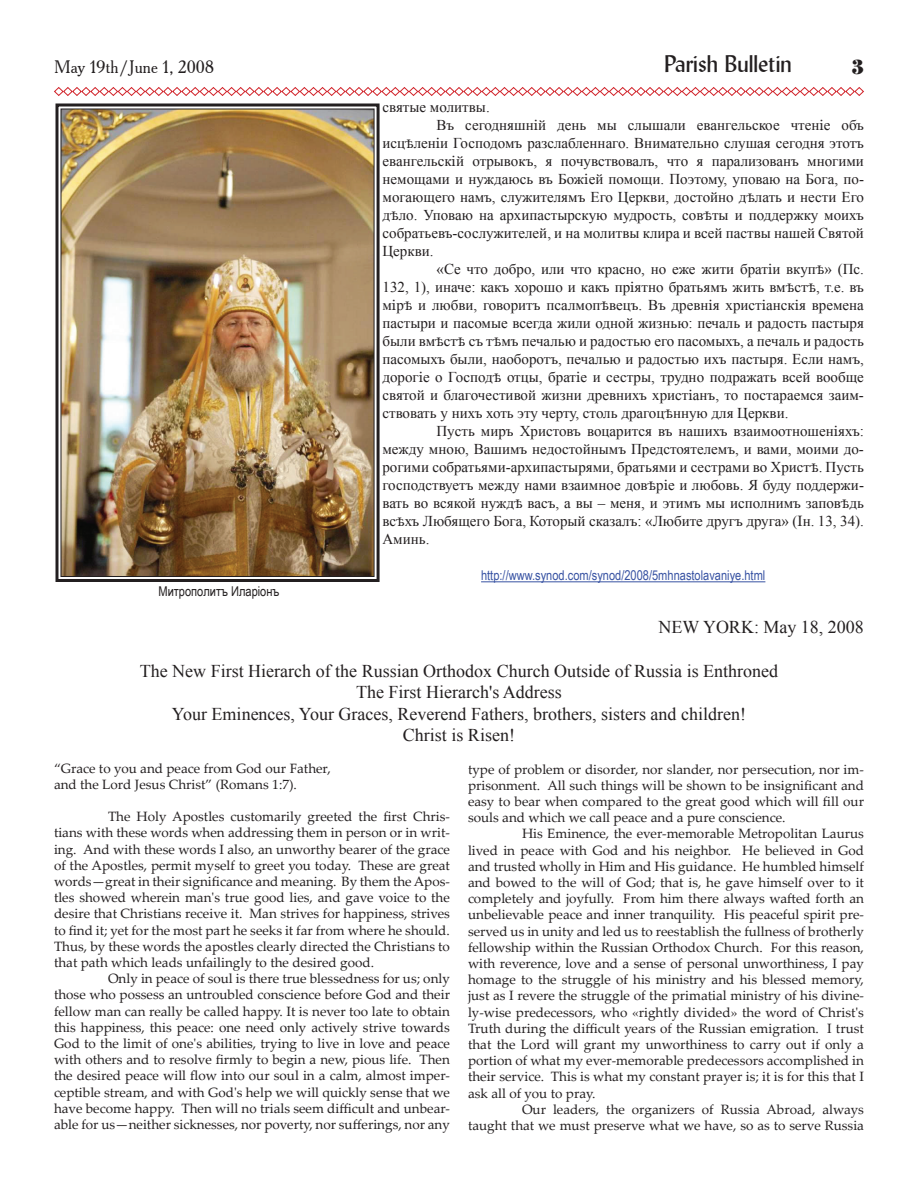
<style>
.page{position:relative;width:918px;height:1188px;background:#fff}
.page>*{position:absolute;margin:0;border:0;box-sizing:border-box;transform-origin:0 0}
.t1{font:24px "Lydian BT";color:#231f20}
.t2{font:21px "Poster";color:#231f20}
.t3{font:18px/21.6px "Times New Roman";color:#231f20;text-align:center}
.t4{font:18px "Academy OR";color:#231f20}
.t5{font:15px "Times New Roman";color:#231f20}
.t6{font:13.5px/16.2px "Palatino Linotype";color:#231f20}
.t7{font:13.5px "Arial Narrow";color:#3853a3}
.t8{font:13.5px "Arial Narrow";color:#231f20}
.s1{font-family:"Palatino Linotype"}
</style>
<div class="page">
<svg style="left:54px;top:87px;width:810px;height:9px"></svg>
<hr style="left:481px;top:581px;width:284px;height:1px;background:#3853a3">
<svg style="left:55px;top:103px;width:325px;height:479px"></svg>
<img style="left:60px;top:108px;width:315px;height:470px">
<h3 class="t4" style="left:54px;top:55px;width:162px">May 19th/June 1, 2008</h3>
<h1 class="t1" style="left:664px;top:49px;width:129px">Parish Bulletin</h1>
<h2 class="t2" style="left:852px;top:54px;width:14px">3</h2>
<p class="t5" style="left:382px;top:97px;width:109px">святые молитвы.</p>
<p class="t5" style="left:436px;top:115px;width:429px">Въ сегодняшн<span class="s1">і</span>й день мы слышали евангельское чтен<span class="s1">і</span>е объ</p>
<p class="t5" style="left:383px;top:133px;width:483px">исц<span class="s1">ѣ</span>лен<span class="s1">і</span>и Господомъ разслабленнаго. Внимательно слушая сегодня этотъ</p>
<p class="t5" style="left:383px;top:151px;width:483px">евангельск<span class="s1">і</span>й отрывокъ, я почувствовалъ, что я парализованъ многими</p>
<p class="t5" style="left:383px;top:169px;width:483px">немощами и нуждаюсь въ Бож<span class="s1">і</span>ей помощи. Поэтому, уповаю на Бога, по-</p>
<p class="t5" style="left:383px;top:187px;width:483px">могающего намъ, служителямъ Его Церкви, достойно д<span class="s1">ѣ</span>лать и нести Его</p>
<p class="t5" style="left:383px;top:205px;width:483px">д<span class="s1">ѣ</span>ло. Уповаю на архипастырскую мудрость, сов<span class="s1">ѣ</span>ты и поддержку моихъ</p>
<p class="t5" style="left:383px;top:223px;width:483px">собратьевъ-сослужителей, и на молитвы клира и всей паствы нашей Святой</p>
<p class="t5" style="left:382px;top:241px;width:53px">Церкви.</p>
<p class="t5" style="left:436px;top:259px;width:429px">«Се что добро, или что красно, но еже жити брат<span class="s1">і</span>и вкуп<span class="s1">ѣ</span>» (Пс.</p>
<p class="t5" style="left:383px;top:277px;width:483px">132, 1), иначе: какъ хорошо и какъ пр<span class="s1">і</span>ятно братьямъ жить вм<span class="s1">ѣ</span>ст<span class="s1">ѣ</span>, т.е. въ</p>
<p class="t5" style="left:383px;top:295px;width:483px">м<span class="s1">і</span>р<span class="s1">ѣ</span> и любви, говоритъ псалмоп<span class="s1">ѣ</span>вецъ. Въ древн<span class="s1">і</span>я христ<span class="s1">і</span>анск<span class="s1">і</span>я времена</p>
<p class="t5" style="left:382px;top:313px;width:483px">пастыри и пасомые всегда жили одной жизнью: печаль и радость пастыря</p>
<p class="t5" style="left:382px;top:331px;width:483px">были вм<span class="s1">ѣ</span>ст<span class="s1">ѣ</span> съ т<span class="s1">ѣ</span>мъ печалью и радостью его пасомыхъ, а печаль и радость</p>
<p class="t5" style="left:382px;top:349px;width:483px">пасомыхъ были, наоборотъ, печалью и радостью ихъ пастыря. Если намъ,</p>
<p class="t5" style="left:382px;top:367px;width:483px">дорог<span class="s1">і</span>е о Господ<span class="s1">ѣ</span> отцы, брат<span class="s1">і</span>е и сестры, трудно подражать всей вообще</p>
<p class="t5" style="left:382px;top:385px;width:483px">святой и благочестивой жизни древнихъ христ<span class="s1">і</span>анъ, то постараемся заим-</p>
<p class="t5" style="left:382px;top:403px;width:407px">ствовать у нихъ хоть эту черту, столь драгоц<span class="s1">ѣ</span>нную для Церкви.</p>
<p class="t5" style="left:436px;top:421px;width:429px">Пусть миръ Христовъ воцарится въ нашихъ взаимоотношен<span class="s1">і</span>яхъ:</p>
<p class="t5" style="left:382px;top:439px;width:483px">между мною, Вашимъ недостойнымъ Предстоятелемъ, и вами, моими до-</p>
<p class="t5" style="left:382px;top:457px;width:483px">рогими собратьями-архипастырями, братьями и сестрами во Христ<span class="s1">ѣ</span>. Пусть</p>
<p class="t5" style="left:382px;top:475px;width:483px">господствуетъ между нами взаимное дов<span class="s1">ѣ</span>р<span class="s1">і</span>е и любовь. Я буду поддержи-</p>
<p class="t5" style="left:383px;top:493px;width:483px">вать во всякой нужд<span class="s1">ѣ</span> васъ, а вы – меня, и этимъ мы исполнимъ запов<span class="s1">ѣ</span>дь</p>
<p class="t5" style="left:382px;top:511px;width:483px">вс<span class="s1">ѣ</span>хъ Любящего Бога, Который сказалъ: «Любите другъ друга» (<span class="s1">I</span>н. 13, 34).</p>
<p class="t5" style="left:383px;top:529px;width:48px">Аминь.</p>
<p class="t7" style="left:481px;top:566px;width:286px">http://www.synod.com/synod/2008/5mhnastolavaniye.html</p>
<p class="t8" style="left:158px;top:582px;width:122px">Митрополитъ Иларіонъ</p>
<h3 class="t3" style="left:659px;top:616px;width:207px">NEW YORK: May 18, 2008</h3>
<h3 class="t3" style="left:140px;top:660px;width:640px">The New First Hierarch of the Russian Orthodox Church Outside of Russia is Enthroned The First Hierarch's Address<br>Your Eminences, Your Graces, Reverend Fathers, brothers, sisters and children!<br>Christ is Risen!</h3>
<p class="t6" style="left:54px;top:759px;width:278px">“Grace to you and peace from God our Father, and the Lord Jesus Christ” (Romans 1:7).</p>
<p class="t6" style="left:108px;top:808px;width:344px">The Holy Apostles customarily greeted the first Chris-</p>
<p class="t6" style="left:54px;top:824px;width:398px">tians with these words when addressing them in person or in writ-</p>
<p class="t6" style="left:54px;top:840px;width:397px">ing. And with these words I also, an unworthy bearer of the grace</p>
<p class="t6" style="left:54px;top:857px;width:397px">of the Apostles, permit myself to greet you today. These are great</p>
<p class="t6" style="left:54px;top:873px;width:397px">words—great in their significance and meaning. By them the Apos-</p>
<p class="t6" style="left:54px;top:889px;width:397px">tles showed wherein man's true good lies, and gave voice to the</p>
<p class="t6" style="left:54px;top:905px;width:397px">desire that Christians receive it. Man strives for happiness, strives</p>
<p class="t6" style="left:54px;top:921px;width:397px">to find it; yet for the most part he seeks it far from where he should.</p>
<p class="t6" style="left:54px;top:938px;width:397px">Thus, by these words the apostles clearly directed the Christians to</p>
<p class="t6" style="left:54px;top:954px;width:322px">that path which leads unfailingly to the desired good.</p>
<p class="t6" style="left:108px;top:970px;width:343px">Only in peace of soul is there true blessedness for us; only</p>
<p class="t6" style="left:54px;top:986px;width:398px">those who possess an untroubled conscience before God and their</p>
<p class="t6" style="left:54px;top:1002px;width:397px">fellow man can really be called happy. It is never too late to obtain</p>
<p class="t6" style="left:54px;top:1019px;width:397px">this happiness, this peace: one need only actively strive towards</p>
<p class="t6" style="left:54px;top:1035px;width:397px">God to the limit of one's abilities, trying to live in love and peace</p>
<p class="t6" style="left:54px;top:1051px;width:397px">with others and to resolve firmly to begin a new, pious life. Then</p>
<p class="t6" style="left:54px;top:1067px;width:397px">the desired peace will flow into our soul in a calm, almost imper-</p>
<p class="t6" style="left:54px;top:1083px;width:397px">ceptible stream, and with God's help we will quickly sense that we</p>
<p class="t6" style="left:54px;top:1100px;width:397px">have become happy. Then will no trials seem difficult and unbear-</p>
<p class="t6" style="left:54px;top:1116px;width:397px">able for us—neither sicknesses, nor poverty, nor sufferings, nor any</p>
<p class="t6" style="left:468px;top:760px;width:397px">type of problem or disorder, nor slander, nor persecution, nor im-</p>
<p class="t6" style="left:468px;top:777px;width:397px">prisonment. All such things will be shown to be insignificant and</p>
<p class="t6" style="left:468px;top:793px;width:398px">easy to bear when compared to the great good which will fill our</p>
<p class="t6" style="left:468px;top:809px;width:319px">souls and which we call peace and a pure conscience.</p>
<p class="t6" style="left:522px;top:825px;width:344px">His Eminence, the ever-memorable Metropolitan Laurus</p>
<p class="t6" style="left:468px;top:841px;width:398px">lived in peace with God and his neighbor. He believed in God</p>
<p class="t6" style="left:468px;top:858px;width:397px">and trusted wholly in Him and His guidance. He humbled himself</p>
<p class="t6" style="left:468px;top:874px;width:398px">and bowed to the will of God; that is, he gave himself over to it</p>
<p class="t6" style="left:468px;top:890px;width:398px">completely and joyfully. From him there always wafted forth an</p>
<p class="t6" style="left:468px;top:906px;width:397px">unbelievable peace and inner tranquility. His peaceful spirit pre-</p>
<p class="t6" style="left:468px;top:922px;width:397px">served us in unity and led us to reestablish the fullness of brotherly</p>
<p class="t6" style="left:468px;top:939px;width:398px">fellowship within the Russian Orthodox Church. For this reason,</p>
<p class="t6" style="left:468px;top:955px;width:397px">with reverence, love and a sense of personal unworthiness, I pay</p>
<p class="t6" style="left:468px;top:971px;width:397px">homage to the struggle of his ministry and his blessed memory,</p>
<p class="t6" style="left:468px;top:987px;width:398px">just as I revere the struggle of the primatial ministry of his divine-</p>
<p class="t6" style="left:468px;top:1003px;width:397px">ly-wise predecessors, who «rightly divided» the word of Christ's</p>
<p class="t6" style="left:468px;top:1020px;width:397px">Truth during the difficult years of the Russian emigration. I trust</p>
<p class="t6" style="left:468px;top:1036px;width:397px">that the Lord will grant my unworthiness to carry out if only a</p>
<p class="t6" style="left:468px;top:1052px;width:398px">portion of what my ever-memorable predecessors accomplished in</p>
<p class="t6" style="left:468px;top:1068px;width:397px">their service. This is what my constant prayer is; it is for this that I</p>
<p class="t6" style="left:468px;top:1084px;width:129px">ask all of you to pray.</p>
<p class="t6" style="left:522px;top:1101px;width:343px">Our leaders, the organizers of Russia Abroad, always</p>
<p class="t6" style="left:468px;top:1117px;width:398px">taught that we must preserve what we have, so as to serve Russia</p>
</div>
